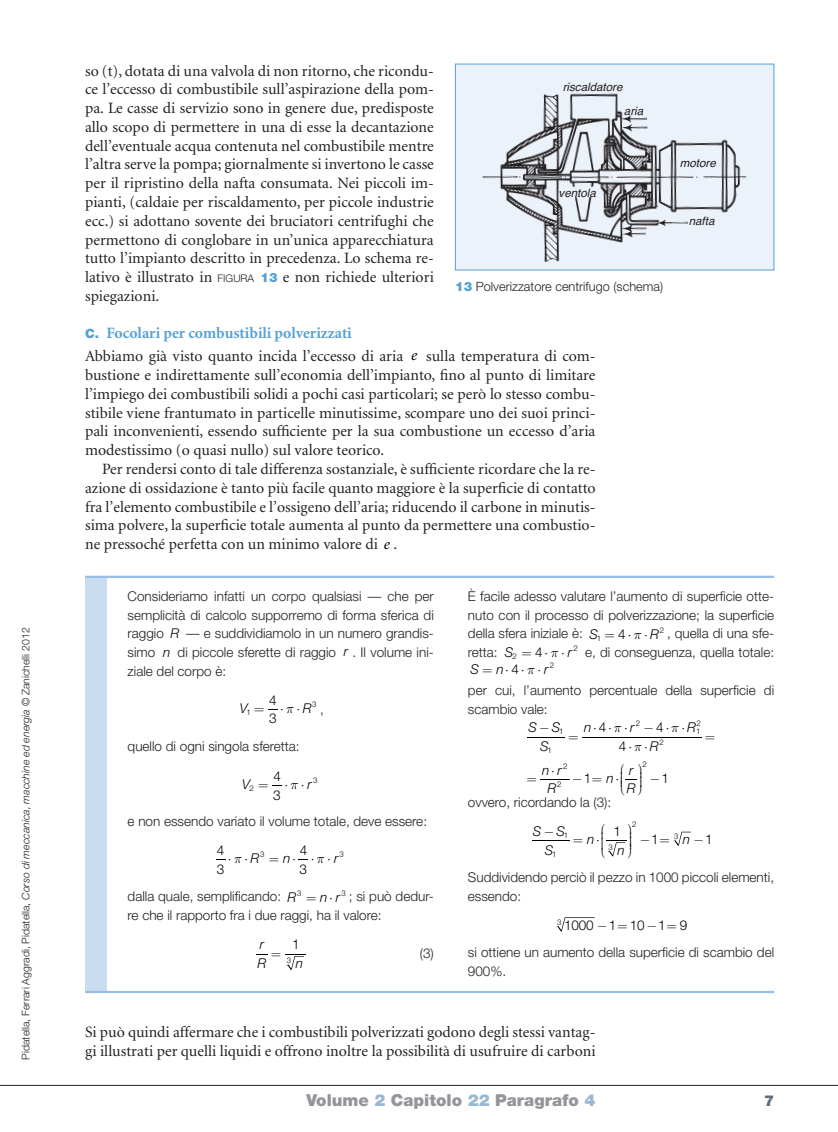
<style>
.page{position:relative;width:838px;height:1132px;background:#fff}
.page>*{position:absolute;margin:0;border:0;box-sizing:border-box;transform-origin:0 0}
.t1{font:900 16.5px "Helvetica Neue";color:#939598}
._01_testo_corpo_-cap{font:15.75px/18.8px "Minion";color:#231f20;text-align:justify}
._01_testo_corpo{font:15.75px/18.8px "Minion";color:#231f20;text-align:justify}
.t2{font:700 15.75px "Minion";color:#56a0d5}
.t3{font:italic 15.75px "Minion";color:#000}
.t4{font:900 15px "Helvetica Neue";color:#5e6c7c}
.t5{font:300 13.5px/18.8px "Helvetica Neue";color:#231f20}
.t6{font:italic 300 13.5px/18.8px "Helvetica Neue";color:#000}
.t7{font:300 13.5px/18.8px "Helvetica Neue";letter-spacing:-.015em;color:#000}
._08_testo_DIDA{font:300 12.75px "Helvetica Neue";color:#231f20}
.t8{font:italic 11.55px "Helvetica";color:#231f20}
.t9{font:300 10.5px "Helvetica Neue";color:#231f20}
.t10{font:300 7.8px/8.1px "Helvetica Neue";color:#000}
.s1{font-style:italic}
.s2{font-family:"Helvetica Neue";font-weight:300;font-size:10.5px}
.s3{font-family:"Helvetica Neue";font-weight:900;font-size:12.75px;color:#56a0d5}
.s4{font-family:"Helvetica Neue";font-weight:900;font-size:12.75px}
.s5{font-weight:900;color:#56a0d5}
.s6{font-style:italic;color:#000}
.s7{color:#000}
.s8{font-style:normal}
.s9{color:#99b7d4}
</style>
<div class="page">
<hr style="left:0;top:1084px;width:838px;height:1px;background:#231f20">
<div style="left:85px;top:576px;width:21px;height:415px;background:#c9ddf0"></div>
<hr style="left:85px;top:575px;width:689px;height:2px;background:#98bee3">
<hr style="left:85px;top:990px;width:689px;height:2px;background:#98bee3">
<hr style="left:527px;top:736px;width:38px;height:1px;background:#000">
<hr style="left:582px;top:736px;width:119px;height:1px;background:#000">
<hr style="left:532px;top:840px;width:37px;height:1px;background:#000">
<svg style="left:556px;top:917px;width:39px;height:14px"></svg>
<div style="left:455px;top:64px;width:319px;height:206px;background:#ecf2f9"></div>
<img style="left:482px;top:93px;width:265px;height:169px">
<svg style="left:256px;top:954px;width:49px;height:15px"></svg>
<svg style="left:540px;top:779px;width:29px;height:1px"></svg>
<svg style="left:625px;top:779px;width:12px;height:1px"></svg>
<svg style="left:606px;top:840px;width:21px;height:17px"></svg>
<svg style="left:673px;top:831px;width:18px;height:14px"></svg>
<p class="t9" style="left:19px;top:1059px;width:433px;rotate:-90deg">Pidatella, Ferrari Aggradi, Pidatella, <span class="s1">Corso di meccanica, macchine ed energia</span> © Zanichelli 2012</p>
<p class="_01_testo_corpo_-cap" style="left:85px;top:62px;width:350px">so (t), dotata di una valvola di non ritorno, che ricondu&shy;ce l’eccesso di combustibile sull’aspirazione della pom&shy;pa. Le casse di servizio sono in genere due, predisposte allo scopo di permettere in una di esse la decantazione dell’eventuale acqua contenuta nel combustibile mentre l’altra serve la pompa; giornalmente si invertono le casse per il ripristino della nafta consumata. Nei piccoli im&shy;pianti, (caldaie per riscaldamento, per piccole industrie ecc.) si adottano sovente dei bruciatori centrifughi che permettono di conglobare in un’unica apparecchiatura tutto l’impianto descritto in precedenza. Lo schema re&shy;lativo è illustrato in <span class="s2">FIGURA</span> <span class="s3">13</span> e non richiede ulteriori spiegazioni.</p>
<p class="t2" style="left:85px;top:325px;width:268px"><span class="s4">C.</span> Focolari per combustibili polverizzati</p>
<p class="_01_testo_corpo" style="left:85px;top:347px;width:320px">Abbiamo già visto quanto incida l’eccesso di aria</p>
<p class="t3" style="left:411px;top:347px;width:8px">e</p>
<p class="t8" style="left:563px;top:78px;width:61px">riscaldatore</p>
<p class="t8" style="left:624px;top:102px;width:21px">aria</p>
<p class="t8" style="left:558px;top:183px;width:39px">ventola</p>
<p class="_08_testo_DIDA" style="left:455px;top:278px;width:209px"><span class="s5">13</span> Polverizzatore centrifugo (schema)</p>
<p class="_01_testo_corpo" style="left:85px;top:347px;width:512px;text-indent:341px">sulla temperatura di com&shy;bustione e indirettamente sull’economia dell’impianto, fino al punto di limitare l’impiego dei combustibili solidi a pochi casi particolari; se però lo stesso combu&shy;stibile viene frantumato in particelle minutissime, scompare uno dei suoi princi&shy;pali inconvenienti, essendo sufficiente per la sua combustione un eccesso d’aria modestissimo (o quasi nullo) sul valore teorico.</p>
<p class="_01_testo_corpo_-cap" style="left:85px;top:460px;width:512px;text-indent:17px">Per rendersi conto di tale differenza sostanziale, è sufficiente ricordare che la re&shy;azione di ossidazione è tanto più facile quanto maggiore è la superficie di contatto fra l’elemento combustibile e l’ossigeno dell’aria; riducendo il carbone in minutis&shy;sima polvere, la superficie totale aumenta al punto da permettere una combustio&shy;ne pressoché perfetta con un minimo valore di <span class="s6">e</span> .</p>
<p class="t8" style="left:680px;top:154px;width:37px">motore</p>
<p class="t8" style="left:688px;top:212px;width:27px">nafta</p>
<p class="t5" style="left:128px;top:586px;width:308px;text-align:justify">Consideriamo infatti un corpo qualsiasi — che per semplicità di calcolo supporremo di forma sferica di raggio <span class="s6">R</span> — e suddividiamolo in un numero grandis&shy;simo <span class="s6">n</span> di piccole sferette di raggio <span class="s6">r</span> . Il volume ini&shy;ziale del corpo è:</p>
<p class="t6" style="left:240px;top:698px;width:10px">V</p>
<p class="t6" style="left:280px;top:698px;width:33px">⋅ ⋅R</p>
<p class="t7" style="left:269px;top:690px;width:9px">4<br>3</p>
<p class="t10" style="left:312px;top:699px;width:6px">3</p>
<p class="t10" style="left:246px;top:707px;width:6px">1</p>
<p class="t5" style="left:320px;top:698px;width:5px">,</p>
<p class="t5" style="left:128px;top:736px;width:174px">quello di ogni singola sferetta:</p>
<p class="t6" style="left:242px;top:774px;width:10px">V</p>
<p class="t6" style="left:284px;top:774px;width:29px">⋅ ⋅r</p>
<p class="t7" style="left:273px;top:766px;width:9px">4<br>3</p>
<p class="t10" style="left:313px;top:775px;width:6px">3</p>
<p class="t5" style="left:128px;top:811px;width:301px">e non essendo variato il volume totale, deve essere:</p>
<p class="t6" style="left:228px;top:848px;width:33px">⋅ ⋅R</p>
<p class="t6" style="left:283px;top:848px;width:57px">n⋅ ⋅ ⋅r</p>
<p class="t10" style="left:249px;top:784px;width:6px">2</p>
<p class="t7" style="left:217px;top:840px;width:9px">4<br>3</p>
<p class="t7" style="left:300px;top:840px;width:9px">4<br>3</p>
<p class="t10" style="left:260px;top:849px;width:6px">3</p>
<p class="t10" style="left:339px;top:849px;width:6px">3</p>
<p class="t5" style="left:128px;top:886px;width:170px">dalla quale, semplificando: <span class="s6">R</span></p>
<p class="t6" style="left:320px;top:886px;width:21px">n r</p>
<p class="t10" style="left:297px;top:888px;width:6px">3</p>
<p class="t10" style="left:341px;top:888px;width:6px">3</p>
<p class="t5" style="left:128px;top:886px;width:308px;text-indent:202px"><span class="s7">⋅</span> ; si può dedur&shy;re che il rapporto fra i due raggi, ha il valore:</p>
<p class="t6" style="left:257px;top:934px;width:10px">r<br>R</p>
<p class="t7" style="left:292px;top:934px;width:9px">1</p>
<p class="t5" style="left:420px;top:942px;width:16px">(3)</p>
<p class="t10" style="left:287px;top:956px;width:6px">3</p>
<p class="t6" style="left:296px;top:953px;width:9px">n</p>
<p class="t5" style="left:468px;top:586px;width:308px;text-align:justify">È facile adesso valutare l’aumento di superficie otte&shy;nuto con il processo di polverizzazione; la superficie della sfera iniziale è: <span class="s6">S</span></p>
<p class="t10" style="left:660px;top:625px;width:6px">2</p>
<p class="t5" style="left:667px;top:623px;width:108px">, quella di una sfe-</p>
<p class="t7" style="left:618px;top:624px;width:42px">4⋅ ⋅<span class="s1">R</span></p>
<p class="t10" style="left:597px;top:634px;width:6px">1</p>
<p class="t10" style="left:573px;top:643px;width:6px">2</p>
<p class="t5" style="left:585px;top:642px;width:191px">e, di conseguenza, quella totale:</p>
<p class="t5" style="left:468px;top:642px;width:47px">retta: <span class="s6">S</span></p>
<p class="t7" style="left:535px;top:642px;width:38px">4⋅ ⋅<span class="s1">r</span></p>
<p class="t10" style="left:512px;top:651px;width:6px">2</p>
<p class="t5" style="left:468px;top:658px;width:308px;line-height:20.4px;text-indent:37px"><span class="s7">⋅</span> <span class="s7">⋅</span> <span class="s7">⋅</span><span class="s6">r</span><sup>2<br></sup>per cui, l’aumento percentuale della superficie di</p>
<p class="t5" style="left:468px;top:698px;width:81px">scambio vale:</p>
<p class="t6" style="left:528px;top:717px;width:33px">S S</p>
<p class="t6" style="left:540px;top:736px;width:10px">S</p>
<p class="t6" style="left:470px;top:659px;width:10px">S</p>
<p class="t6" style="left:496px;top:659px;width:24px">n <span class="s8">4</span></p>
<p class="t10" style="left:636px;top:719px;width:6px">2</p>
<p class="t10" style="left:696px;top:719px;width:6px">2<br>1</p>
<p class="t10" style="left:659px;top:737px;width:6px">2</p>
<p class="t6" style="left:584px;top:717px;width:113px">n⋅⋅⋅ −⋅⋅R</p>
<p class="t7" style="left:598px;top:717px;width:9px">4</p>
<p class="t7" style="left:656px;top:717px;width:9px">4</p>
<p class="t6" style="left:619px;top:717px;width:41px;text-indent:11px">r<br><span class="s8">4</span>⋅ ⋅R</p>
<p class="t10" style="left:559px;top:727px;width:6px">1</p>
<p class="t10" style="left:547px;top:745px;width:6px">1</p>
<p class="t10" style="left:642px;top:759px;width:6px">2</p>
<p class="t10" style="left:563px;top:761px;width:6px">2</p>
<p class="t6" style="left:542px;top:760px;width:21px;text-align:center">n r<br>R</p>
<p class="t6" style="left:606px;top:768px;width:14px">n⋅</p>
<p class="t6" style="left:627px;top:760px;width:10px">r<br>R</p>
<p class="t7" style="left:572px;top:768px;width:21px">−1</p>
<p class="t7" style="left:650px;top:768px;width:21px">−1</p>
<p class="t10" style="left:557px;top:780px;width:6px">2</p>
<p class="t5" style="left:533px;top:787px;width:80px;line-height:28.5px;text-indent:-65px">ovvero, ricordando la (3):<br><span class="s6">S S</span></p>
<p class="t6" style="left:544px;top:840px;width:10px">S</p>
<p class="t10" style="left:632px;top:819px;width:6px">2</p>
<p class="t7" style="left:613px;top:821px;width:9px">1</p>
<p class="t10" style="left:564px;top:830px;width:6px">1</p>
<p class="t10" style="left:674px;top:831px;width:6px">3</p>
<p class="t5" style="left:468px;top:867px;width:308px">Suddividendo perciò il pezzo in 1000 piccoli elementi, essendo:</p>
<p class="t7" style="left:564px;top:915px;width:125px">1000 1 10 1 9</p>
<p class="t7" style="left:639px;top:829px;width:21px">−1</p>
<p class="t6" style="left:683px;top:829px;width:31px">n−<span class="s8">1</span></p>
<p class="t6" style="left:587px;top:829px;width:14px">n⋅</p>
<p class="t10" style="left:608px;top:842px;width:6px">3</p>
<p class="t6" style="left:617px;top:840px;width:9px">n</p>
<p class="t10" style="left:552px;top:849px;width:6px">1</p>
<p class="t10" style="left:557px;top:917px;width:6px">3</p>
<p class="t5" style="left:468px;top:941px;width:308px">si ottiene un aumento della superficie di scambio del<br>900%.</p>
<p class="_01_testo_corpo" style="left:85px;top:1022px;width:512px">Si può quindi affermare che i combustibili polverizzati godono degli stessi vantag&shy;gi illustrati per quelli liquidi e offrono inoltre la possibilità di usufruire di carboni</p>
<p class="t1" style="left:306px;top:1090px;width:290px">Volume <span class="s9">2</span> Capitolo <span class="s9">22</span> Paragrafo <span class="s9">4</span></p>
<p class="t4" style="left:764px;top:1091px;width:12px">7</p>
</div>
